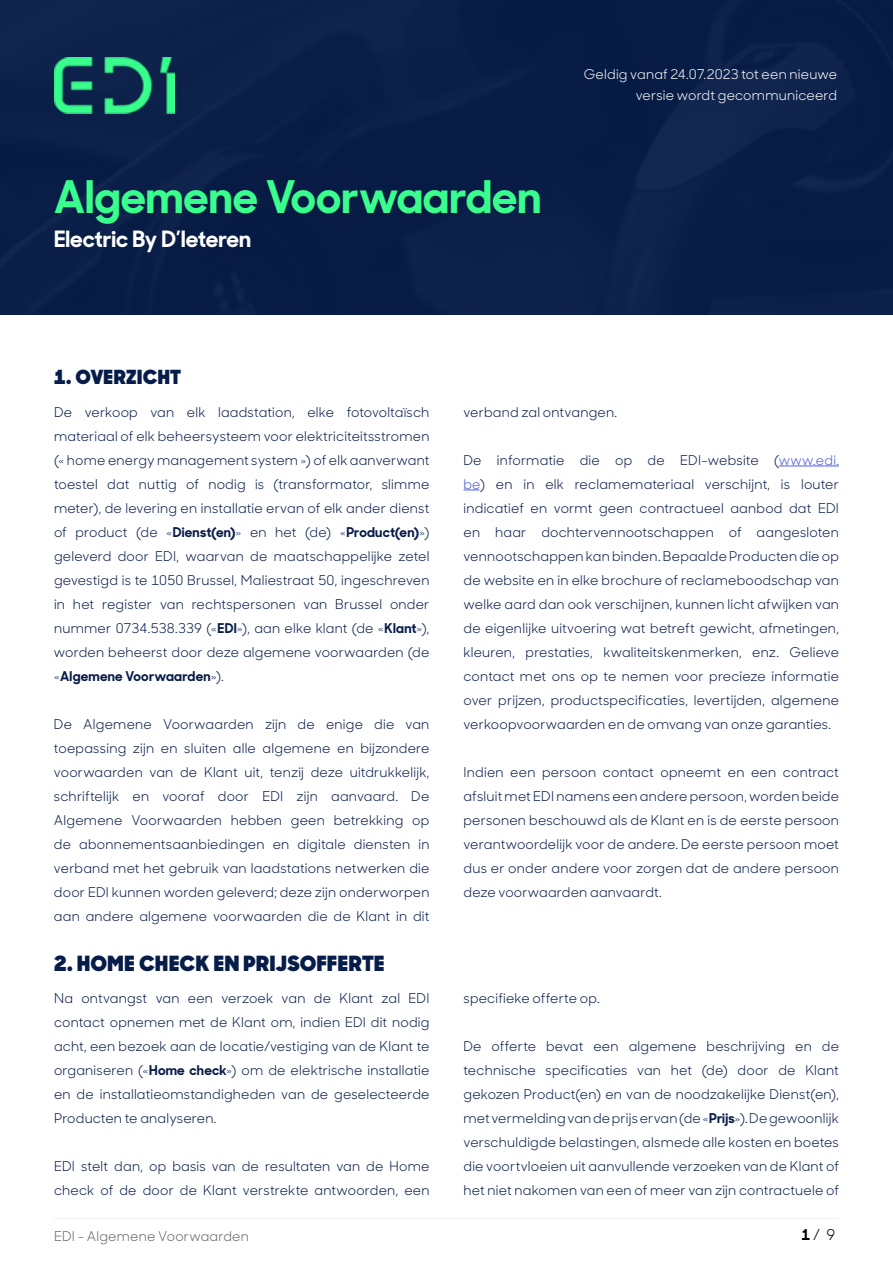
<style>
.page{position:relative;width:893px;height:1263px;background:#fff}
.page>*{position:absolute;margin:0;border:0;box-sizing:border-box;transform-origin:0 0}
.t1{font:700 45px "Sharp Sans No 1";color:#39fe8d}
.t2{font:700 22.5px "Sharp Sans No 1";color:#fff}
.t3{font:900 21px "Sharp Sans No 1";letter-spacing:.05em;color:#071d49}
.t4{font:900 19.5px "Sharp Sans No 1";letter-spacing:.04em;color:#071d49}
.t5{font:15px "Sharp Sans No 1";color:#000}
.t6{font:13.5px/24px "Sharp Sans No 1";letter-spacing:.02em;color:#081c4a;text-align:justify}
.t7{font:13.5px/21px "Sharp Sans No 1";letter-spacing:.015em;color:#fff;text-align:right}
.t8{font:13.5px "Sharp Sans No 1";letter-spacing:.02em;color:#666}
.s1{font-weight:700}
.s2{color:#4f5cd6}
</style>
<div class="page">
<hr style="left:54px;top:1218px;width:785px;height:1px;background:#000">
<div style="left:0;top:0;width:893px;height:315px;background:#081d46"></div>
<img style="left:54px;top:58px;width:120px;height:56px">
<hr style="left:790px;top:466px;width:34px;height:1px;background:#4f5cd6">
<svg style="left:824px;top:466px;width:15px;height:1px"></svg>
<svg style="left:463px;top:490px;width:16px;height:1px"></svg>
<h1 class="t1" style="left:54px;top:160px;width:489px">Algemene Voorwaarden</h1>
<h2 class="t2" style="left:54px;top:220px;width:198px">Electric By D’Ieteren</h2>
<p class="t7" style="left:584px;top:62px;width:255px">Geldig vanaf 24.07.2023 tot een nieuwe versie wordt gecommuniceerd</p>
<h3 class="t4" style="left:54px;top:362px;width:128px">1. OVERZICHT</h3>
<p class="t6" style="left:54px;top:399px;width:377px">De verkoop van elk laadstation, elke fotovoltaïsch materiaal of elk beheersysteem voor elektriciteitsstromen (« home energy management system ») of elk aanverwant toestel dat nuttig of nodig is (transformator, slimme meter), de levering en installatie ervan of elk ander dienst of product (de «<span class="s1">Dienst(en)</span>» en het (de) «<span class="s1">Product(en)</span>») geleverd door EDI, waarvan de maatschappelijke zetel gevestigd is te 1050 Brussel, Maliestraat 50, ingeschreven in het register van rechtspersonen van Brussel onder nummer 0734.538.339 («<span class="s1">EDI</span>»), aan elke klant (de «<span class="s1">Klant</span>»), worden beheerst door deze algemene voorwaarden (de «<span class="s1">Algemene Voorwaarden</span>»).</p>
<p class="t6" style="left:54px;top:711px;width:377px">De Algemene Voorwaarden zijn de enige die van toepassing zijn en sluiten alle algemene en bijzondere voorwaarden van de Klant uit, tenzij deze uitdrukkelijk, schriftelijk en vooraf door EDI zijn aanvaard. De Algemene Voorwaarden hebben geen betrekking op de abonnementsaanbiedingen en digitale diensten in verband met het gebruik van laadstations netwerken die door EDI kunnen worden geleverd; deze zijn onderworpen aan andere algemene voorwaarden die de Klant in dit</p>
<h3 class="t3" style="left:54px;top:948px;width:331px">2. HOME CHECK EN PRIJSOFFERTE</h3>
<p class="t6" style="left:54px;top:985px;width:377px">Na ontvangst van een verzoek van de Klant zal EDI contact opnemen met de Klant om, indien EDI dit nodig acht, een bezoek aan de locatie/vestiging van de Klant te organiseren («<span class="s1">Home check</span>») om de elektrische installatie en de installatieomstandigheden van de geselecteerde Producten te analyseren.</p>
<p class="t6" style="left:54px;top:1153px;width:377px">EDI stelt dan, op basis van de resultaten van de Home check of de door de Klant verstrekte antwoorden, een</p>
<p class="t6" style="left:463px;top:399px;width:155px">verband zal ontvangen.</p>
<p class="t6" style="left:463px;top:447px;width:377px">De informatie die op de EDI-website (<span class="s2">www.edi. be</span>) en in elk reclamemateriaal verschijnt, is louter indicatief en vormt geen contractueel aanbod dat EDI en haar dochtervennootschappen of aangesloten vennootschappen kan binden. Bepaalde Producten die op de website en in elke brochure of reclameboodschap van welke aard dan ook verschijnen, kunnen licht afwijken van de eigenlijke uitvoering wat betreft gewicht, afmetingen, kleuren, prestaties, kwaliteitskenmerken, enz. Gelieve contact met ons op te nemen voor precieze informatie over prijzen, productspecificaties, levertijden, algemene verkoopvoorwaarden en de omvang van onze garanties.</p>
<p class="t6" style="left:463px;top:759px;width:377px">Indien een persoon contact opneemt en een contract afsluit met EDI namens een andere persoon, worden beide personen beschouwd als de Klant en is de eerste persoon verantwoordelijk voor de andere. De eerste persoon moet dus er onder andere voor zorgen dat de andere persoon deze voorwaarden aanvaardt.</p>
<p class="t6" style="left:463px;top:985px;width:138px">specifieke offerte op.</p>
<p class="t6" style="left:463px;top:1033px;width:377px">De offerte bevat een algemene beschrijving en de technische specificaties van het (de) door de Klant gekozen Product(en) en van de noodzakelijke Dienst(en), met vermelding van de prijs ervan (de «<span class="s1">Prijs</span>»). De gewoonlijk verschuldigde belastingen, alsmede alle kosten en boetes die voortvloeien uit aanvullende verzoeken van de Klant of het niet nakomen van een of meer van zijn contractuele of</p>
<p class="t8" style="left:54px;top:1226px;width:196px">EDI - Algemene Voorwaarden</p>
<p class="t5" style="left:801px;top:1223px;width:35px"><span class="s1">1</span> / 9</p>
</div>
